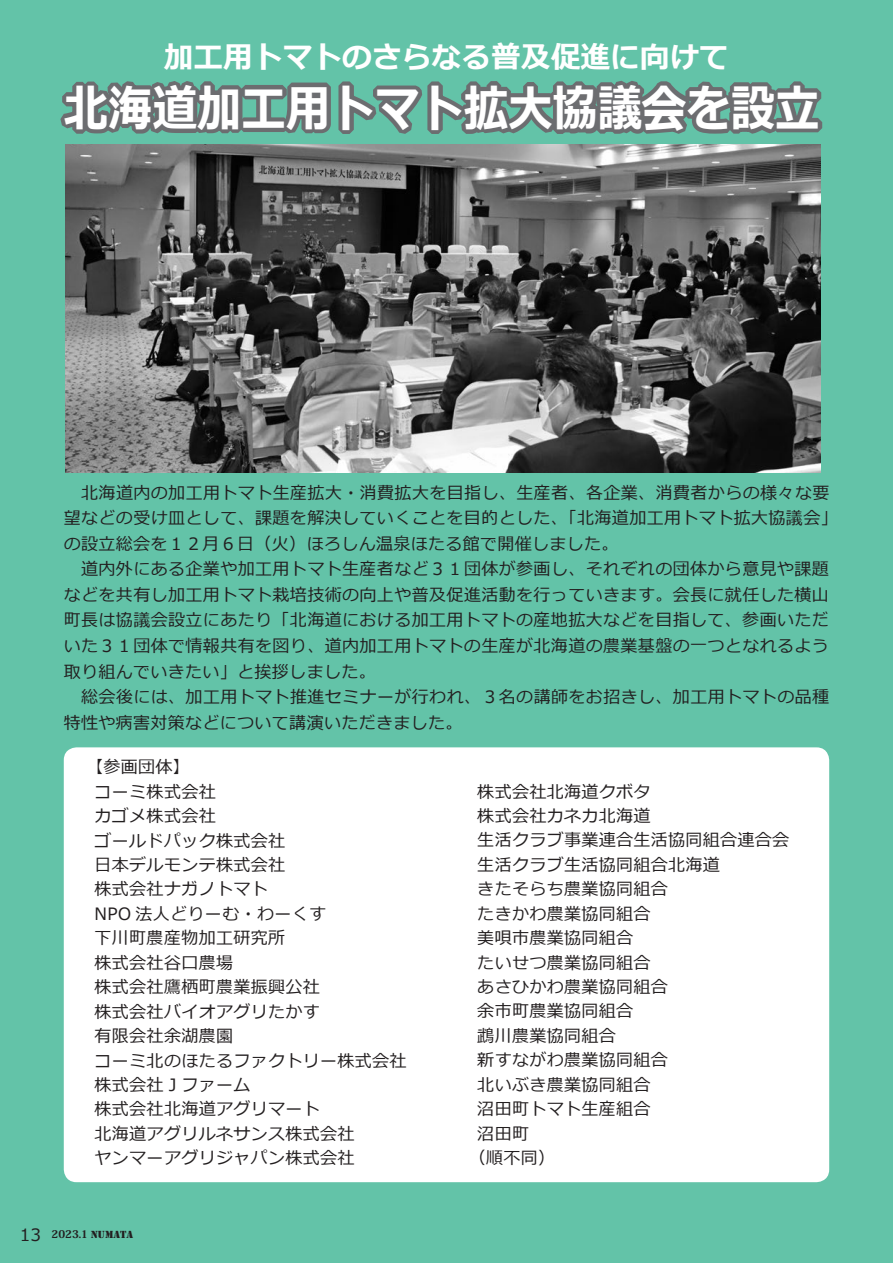
<style>
.page{position:relative;width:893px;height:1263px;background:#63c3a8}
.page>*{position:absolute;margin:0;border:0;box-sizing:border-box;transform-origin:0 0}
.t1{font:700 49.95px "Meiryo";color:#fff;scale:.89 1}
.t2{font:700 29.7px "Meiryo";color:#fff}
.t3{font:16.95px/24.5px "Meiryo";letter-spacing:.02em;color:#231f20}
.t4{font:800 10.65px "Koz Min Pro";color:#231f20}
.s1{font-family:"Stencil";font-weight:400}
</style>
<div class="page">
<div style="left:64px;top:747px;width:765px;height:435px;background:#fff;border-radius:13px"></div>
<svg style="left:60px;top:80px;width:763px;height:54px"></svg>
<img style="left:66px;top:145px;width:755px;height:327px">
<h2 class="t2" style="left:164px;top:41px;width:567px">加工用トマトのさらなる普及促進に向けて</h2>
<h1 class="t1" style="left:64px;top:81px;width:851px">北海道加工用トマト拡大協議会を設立</h1>
<p class="t3" style="left:64px;top:480px;width:775px;line-height:25.5px">　北海道内の加工用トマト生産拡大・消費拡大を目指し、生産者、各企業、消費者からの様々な要望などの受け皿として、課題を解決していくことを目的とした、「北海道加工用トマト拡大協議会「の設立総会を１２月６日（火）ほろしん温泉ほたる館で開催しました。<br>　道内外にある企業や加工用トマト生産者など３１団体が参画し、それぞれの団体から意見や課題などを共有し加工用トマト栽培技術の向上や普及促進活動を行っていきます。会長に就任した横山町長は協議会設立にあたり「北海道における加工用トマトの産地拡大などを目指して、参画いただいた３１団体で情報共有を図り、道内加工用トマトの生産が北海道の農業基盤の一つとなれるよう取り組んでいきたい」と挨拶しました。<br>　総会後には、加工用トマト推進セミナーが行われ、３名の講師をお招きし、加工用トマトの品種特性や病害対策などについて講演いただきました。</p>
<p class="t3" style="left:95px;top:755px;width:313px;text-indent:-9px">【参画団体【<br>コーミ株式会社<br>カゴメ株式会社<br>ゴールドパック株式会社<br>日本デルモンテ株式会社<br>株式会社ナガノトマト<br>NPO 法人どりーむ・わーくす<br>下川町農産物加工研究所<br>株式会社谷口農場<br>株式会社鷹栖町農業振興公社<br>株式会社バイオアグリたかす<br>有限会社余湖農園<br>コーミ北のほたるファクトリー株式会社株式会社Ｊファーム<br>株式会社北海道アグリマート<br>北海道アグリルネサンス株式会社<br>ヤンマーアグリジャパン株式会社</p>
<p class="t3" style="left:477px;top:779px;width:175px">株式会社北海道クボタ</p>
<p class="t3" style="left:477px;top:804px;width:175px">株式会社カネカ北海道</p>
<p class="t3" style="left:477px;top:828px;width:313px">生活クラブ事業連合生活協同組合連合会</p>
<p class="t3" style="left:477px;top:853px;width:244px">生活クラブ生活協同組合北海道</p>
<p class="t3" style="left:477px;top:877px;width:192px">きたそらち農業協同組合</p>
<p class="t3" style="left:477px;top:902px;width:175px">たきかわ農業協同組合</p>
<p class="t3" style="left:477px;top:926px;width:157px">美唄市農業協同組合</p>
<p class="t3" style="left:477px;top:950px;width:175px">たいせつ農業協同組合</p>
<p class="t3" style="left:477px;top:975px;width:192px">あさひかわ農業協同組合</p>
<p class="t3" style="left:477px;top:999px;width:157px">余市町農業協同組合</p>
<p class="t3" style="left:477px;top:1024px;width:140px">鵡川農業協同組合</p>
<p class="t3" style="left:477px;top:1048px;width:192px">新すながわ農業協同組合</p>
<p class="t3" style="left:477px;top:1073px;width:175px">北いぶき農業協同組合</p>
<p class="t3" style="left:477px;top:1097px;width:175px">沼田町トマト生産組合</p>
<p class="t3" style="left:477px;top:1121px;width:53px">沼田町</p>
<p class="t3" style="left:469px;top:1146px;width:88px">（順不同(</p>
<p class="t3" style="left:20px;top:1223px;width:23px">13</p>
<p class="t4" style="left:52px;top:1226px;width:83px">2023.1 <span class="s1">NUMATA</span></p>
</div>
